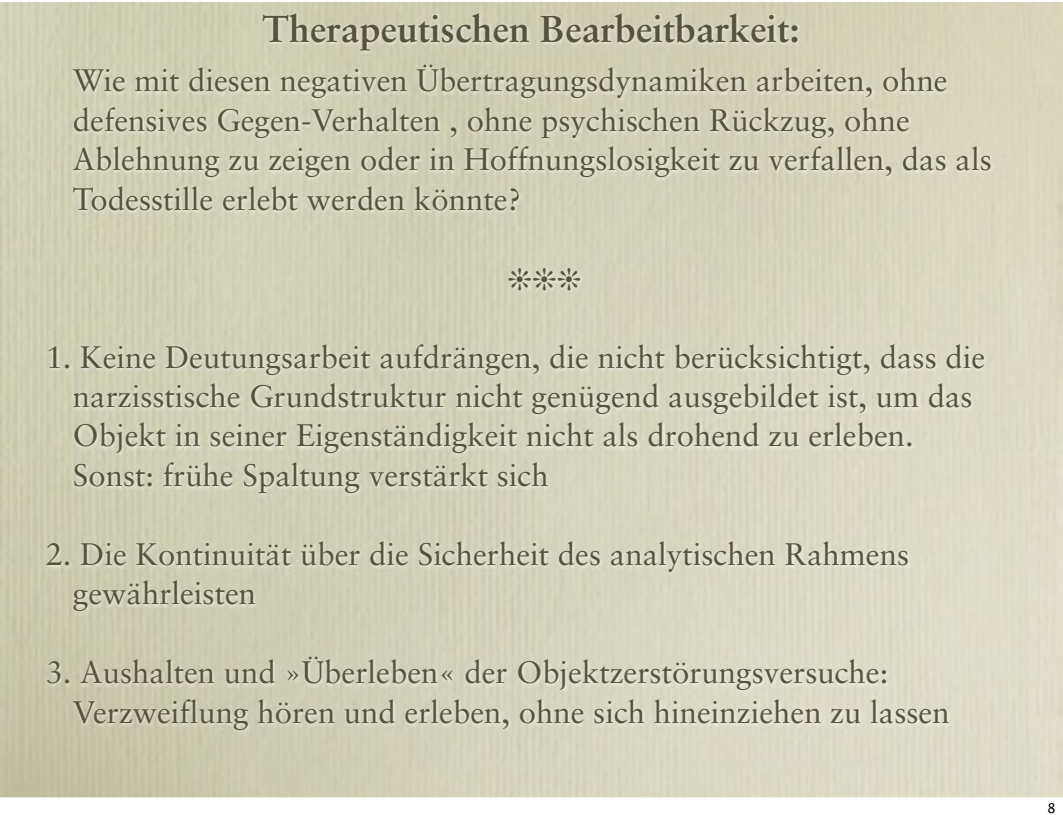
<style>
.page{position:relative;width:1063px;height:815px;background:#fff}
.page>*{position:absolute;margin:0;border:0;box-sizing:border-box;transform-origin:0 0}
.t1{font:700 37.25px "Sabon";color:#55533a}
.t2{font:31.25px/39.5px "Sabon";color:#55533a}
.t3{font:13.5px "Lucida Grande";color:#000}
</style>
<div class="page">
<img style="left:43px;top:10px;width:978px;height:724px">
<svg style="left:509px;top:267px;width:71px;height:23px;background:#dadac3"></svg>
<p class="t1" style="left:262px;top:5px;width:539px">Therapeutischen Bearbeitbarkeit:</p>
<p class="t2" style="left:73px;top:60px;width:920px">Wie mit diesen negativen Übertragungsdynamiken arbeiten, ohne defensives Gegen-Verhalten , ohne psychischen Rückzug, ohne Ablehnung zu zeigen oder in Hoffnungslosigkeit zu verfallen, das als Todesstille erlebt werden könnte?</p>
<p class="t2" style="left:73px;top:337px;width:914px;text-indent:-27px">1. Keine Deutungsarbeit aufdrängen, die nicht berücksichtigt, dass die narzisstische Grundstruktur nicht genügend ausgebildet ist, um das Objekt in seiner Eigenständigkeit nicht als drohend zu erleben.<br>Sonst: frühe Spaltung verstärkt sich</p>
<p class="t2" style="left:73px;top:534px;width:838px;text-indent:-27px">2. Die Kontinuität über die Sicherheit des analytischen Rahmens gewährleisten</p>
<p class="t2" style="left:73px;top:652px;width:878px;text-indent:-27px">3. Aushalten und »Überleben« der Objektzerstörungsversuche:<br>Verzweiflung hören und erleben, ohne sich hineinziehen zu lassen</p>
<p class="t3" style="left:1047px;top:800px;width:10px">8</p>
</div>
